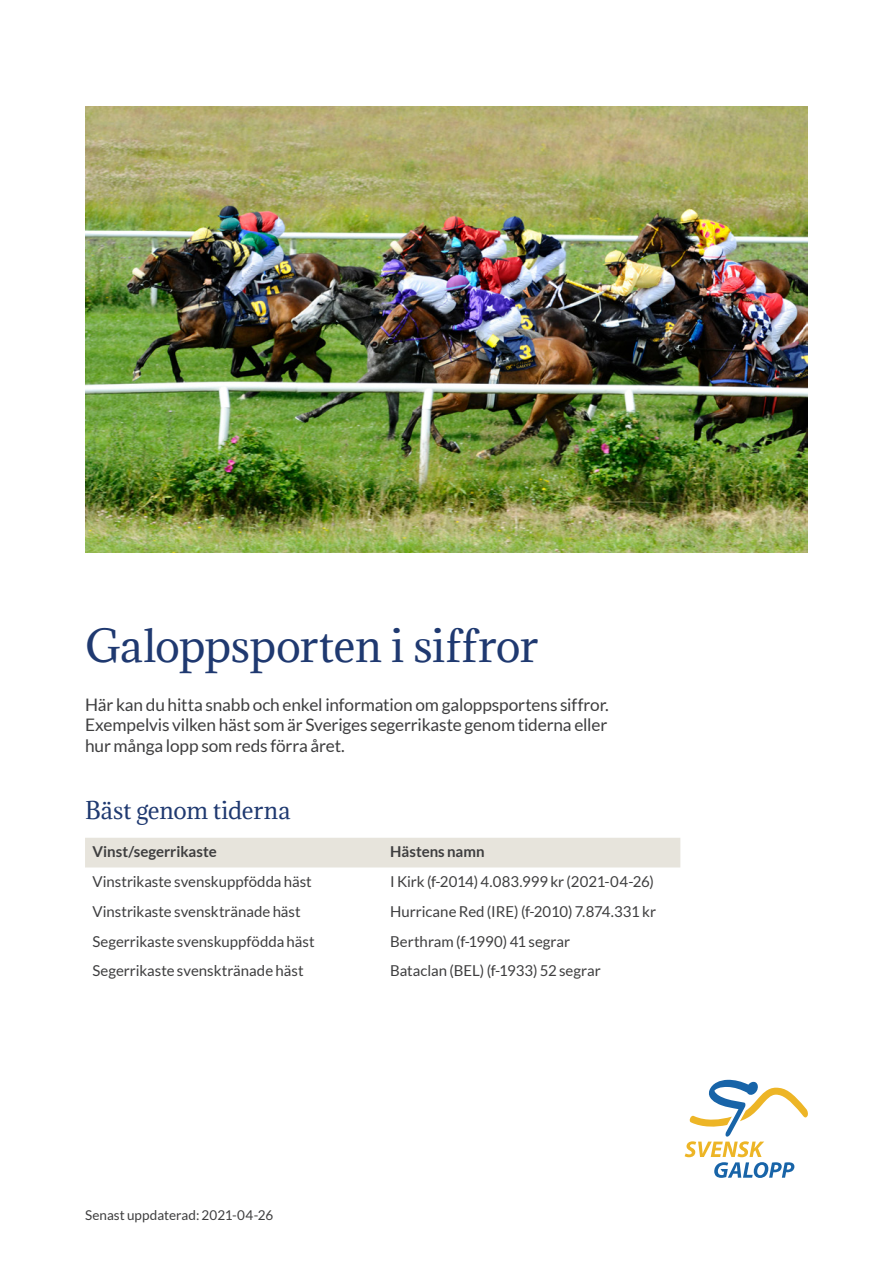
<style>
.page{position:relative;width:893px;height:1263px;background:#fff}
.page>*{position:absolute;margin:0;border:0;box-sizing:border-box;transform-origin:0 0}
.Rubrik{font:42px "Adamina";letter-spacing:-.01em;color:#1f3970}
.Rubrik_-_Tabell{font:22.5px "Adamina";letter-spacing:-.005em;color:#1f3970}
.Brödtext_-_Normal_11{font:17.25px "Lato";letter-spacing:-.01em;color:#3e3e3f}
.Tabell{font:15px "Lato";color:#3e3e3f}
.Tabell-2{font:700 15px "Lato";letter-spacing:.005em;color:#3e3e3f}
.Brödtext_-_Normal_11-2{font:700 15px "Lato";letter-spacing:.005em;color:#3e3e3f}
.Brödtext_-_Normal_11-3{font:13.5px "Lato";letter-spacing:.005em;color:#3e3e3f}
</style>
<div class="page">
<svg style="left:685px;top:1080px;width:123px;height:98px"></svg>
<div style="left:85px;top:838px;width:595px;height:29px;background:#e7e4dc"></div>
<img style="left:85px;top:106px;width:723px;height:447px">
<p class="Rubrik" style="left:85px;top:617px;width:454px">Galoppsporten i siffror</p>
<p class="Brödtext_-_Normal_11" style="left:85px;top:695px;width:525px">Här kan du hitta snabb och enkel information om galoppsportens siffror.</p>
<p class="Brödtext_-_Normal_11" style="left:85px;top:715px;width:524px">Exempelvis vilken häst som är Sveriges segerrikaste genom tiderna eller</p>
<p class="Brödtext_-_Normal_11" style="left:85px;top:736px;width:261px">hur många lopp som reds förra året.</p>
<p class="Rubrik_-_Tabell" style="left:85px;top:795px;width:207px">Bäst genom tiderna</p>
<p class="Tabell-2" style="left:92px;top:843px;width:126px">Vinst/segerrikaste</p>
<p class="Brödtext_-_Normal_11-2" style="left:390px;top:843px;width:96px">Hästens namn</p>
<p class="Tabell" style="left:92px;top:873px;width:221px">Vinstrikaste svenskuppfödda häst</p>
<p class="Tabell" style="left:390px;top:873px;width:265px">I Kirk (f-2014) 4.083.999 kr (2021-04-26)</p>
<p class="Tabell" style="left:92px;top:903px;width:210px">Vinstrikaste svensktränade häst</p>
<p class="Tabell" style="left:390px;top:903px;width:268px">Hurricane Red (IRE) (f-2010) 7.874.331 kr</p>
<p class="Tabell" style="left:92px;top:933px;width:224px">Segerrikaste svenskuppfödda häst</p>
<p class="Tabell" style="left:390px;top:933px;width:182px">Berthram (f-1990) 41 segrar</p>
<p class="Tabell" style="left:92px;top:962px;width:213px">Segerrikaste svensktränade häst</p>
<p class="Tabell" style="left:390px;top:962px;width:212px">Bataclan (BEL) (f-1933) 52 segrar</p>
<p class="Brödtext_-_Normal_11-3" style="left:85px;top:1208px;width:190px">Senast uppdaterad: 2021-04-26</p>
</div>
